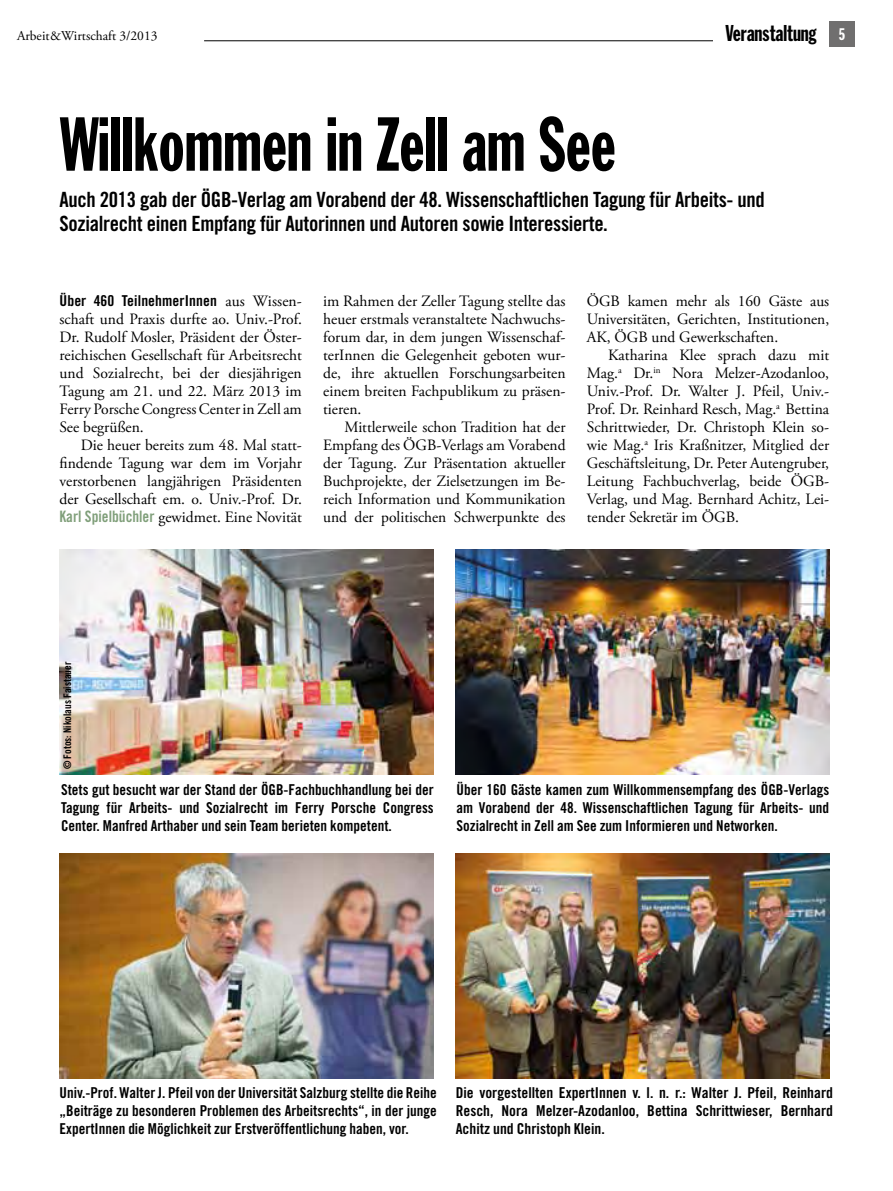
<style>
.page{position:relative;width:893px;height:1191px;background:#fff}
.page>*{position:absolute;margin:0;border:0;box-sizing:border-box;transform-origin:0 0}
.t1{font:75px "Franklin Gothic Std Extra Cond";color:#000;scale:.95 1}
.t2{font:22.5px "Franklin Gothic Std Extra Cond";color:#000}
.t3{font:21px/24px "Trade Gothic Bold Cond Twenty";letter-spacing:-.015em;color:#000}
.t4{font:15.75px/18px "Adobe Garamond Pro";color:#000;text-align:justify}
.t5{font:15px/18px "Trade Gothic Bold Cond Twenty";color:#000;text-align:justify}
.t6{font:13.5px "Adobe Garamond Pro";color:#000}
.t7{font:10.5px "Trade Gothic Bold Cond Twenty";color:#000}
.s1{font-size:16.5px;color:#fff}
.s2{font-family:"Adobe Garamond Pro";font-size:15.75px}
.s3{font-family:"Trade Gothic Bold Cond Twenty";color:#809f7a}
</style>
<div class="page">
<div style="left:829px;top:21px;width:26px;height:26px;background:#706f6f"></div>
<hr style="left:204px;top:40px;width:612px;height:1px;background:#000">
<div style="left:713px;top:24px;width:103px;height:22px;background:#fff"></div>
<img style="left:455px;top:549px;width:374px;height:225px">
<img style="left:455px;top:853px;width:374px;height:225px">
<img style="left:60px;top:853px;width:374px;height:225px">
<img style="left:60px;top:549px;width:374px;height:225px">
<p class="t6" style="left:17px;top:28px;width:142px">Arbeit&amp;Wirtschaft 3/2013</p>
<h2 class="t2" style="left:725px;top:22px;width:121px">Veranstaltung <span class="s1">5</span></h2>
<h1 class="t1" style="left:60px;top:104px;width:587px">Willkommen in Zell am See</h1>
<h3 class="t3" style="left:60px;top:188px;width:707px">Auch 2013 gab der ÖGB-Verlag am Vorabend der 48. Wissenschaftlichen Tagung für Arbeits- und<br>Sozialrecht einen Empfang für Autorinnen und Autoren sowie Interessierte.</h3>
<p class="t5" style="left:60px;top:292px;width:244px">Über 460 TeilnehmerInnen <span class="s2">aus Wissen-</span></p>
<p class="t4" style="left:60px;top:311px;width:244px">schaft und Praxis durfte ao. Univ.-Prof.<br>Dr. Rudolf Mosler, Präsident der Öster&shy;reichischen Gesellschaft für Arbeitsrecht und Sozialrecht, bei der diesjährigen Tagung am 21. und 22. März 2013 im Ferry Porsche Congress Center in Zell am See begrüßen.</p>
<p class="t4" style="left:60px;top:437px;width:244px;text-indent:21px">Die heuer bereits zum 48. Mal statt&shy;findende Tagung war dem im Vorjahr verstorbenen langjährigen Präsidenten der Gesellschaft em. o. Univ.-Prof. Dr.<br><span class="s3">Karl Spielbüchler</span> gewidmet. Eine Novität</p>
<p class="t4" style="left:323px;top:293px;width:244px">im Rahmen der Zeller Tagung stellte das heuer erstmals veranstaltete Nachwuchs&shy;forum dar, in dem jungen Wissenschaf&shy;terInnen die Gelegenheit geboten wur&shy;de, ihre aktuellen Forschungsarbeiten einem breiten Fachpublikum zu präsen&shy;tieren.</p>
<p class="t4" style="left:323px;top:419px;width:244px;text-indent:21px">Mittlerweile schon Tradition hat der Empfang des ÖGB-Verlags am Vorabend der Tagung. Zur Präsentation aktueller Buchprojekte, der Zielsetzungen im Be&shy;reich Information und Kommunikation und der politischen Schwerpunkte des</p>
<p class="t4" style="left:587px;top:293px;width:244px">ÖGB kamen mehr als 160 Gäste aus Universitäten, Gerichten, Institutionen, AK, ÖGB und Gewerkschaften.</p>
<p class="t4" style="left:587px;top:347px;width:244px;text-indent:21px">Katharina Klee sprach dazu mit Mag.<sup>a</sup> Dr.<sup>in</sup> Nora Melzer-Azodanloo, Univ.-Prof. Dr. Walter J. Pfeil, Univ.- Prof. Dr. Reinhard Resch, Mag.<sup>a</sup> Bettina Schrittwieder, Dr. Christoph Klein so&shy;wie Mag.<sup>a</sup> Iris Kraßnitzer, Mitglied der Geschäftsleitung, Dr. Peter Autengruber, Leitung Fachbuchverlag, beide ÖGB-Verlag, und Mag. Bernhard Achitz, Lei&shy;tender Sekretär im ÖGB.</p>
<p class="t7" style="left:61px;top:769px;width:109px;rotate:-90deg">© Fotos: Nikolaus Faistauer</p>
<p class="t5" style="left:61px;top:780px;width:374px">Stets gut besucht war der Stand der ÖGB-Fachbuchhandlung bei der Tagung für Arbeits- und Sozialrecht im Ferry Porsche Congress Center. Manfred Arthaber und sein Team berieten kompetent.</p>
<p class="t5" style="left:456px;top:780px;width:374px">Über 160 Gäste kamen zum Willkommensempfang des ÖGB-Verlags am Vorabend der 48. Wissenschaftlichen Tagung für Arbeits- und Sozialrecht in Zell am See zum Informieren und Networken.</p>
<p class="t5" style="left:60px;top:1084px;width:379px">Univ.-Prof. Walter J. Pfeil von der Universität Salzburg stellte die Reihe „Beiträge zu besonderen Problemen des Arbeitsrechts“, in der junge ExpertInnen die Möglichkeit zur Erstveröffentlichung haben, vor.</p>
<p class="t5" style="left:456px;top:1084px;width:379px">Die vorgestellten ExpertInnen v. l. n. r.: Walter J. Pfeil, Reinhard Resch, Nora Melzer-Azodanloo, Bettina Schrittwieser, Bernhard Achitz und Christoph Klein.</p>
</div>
